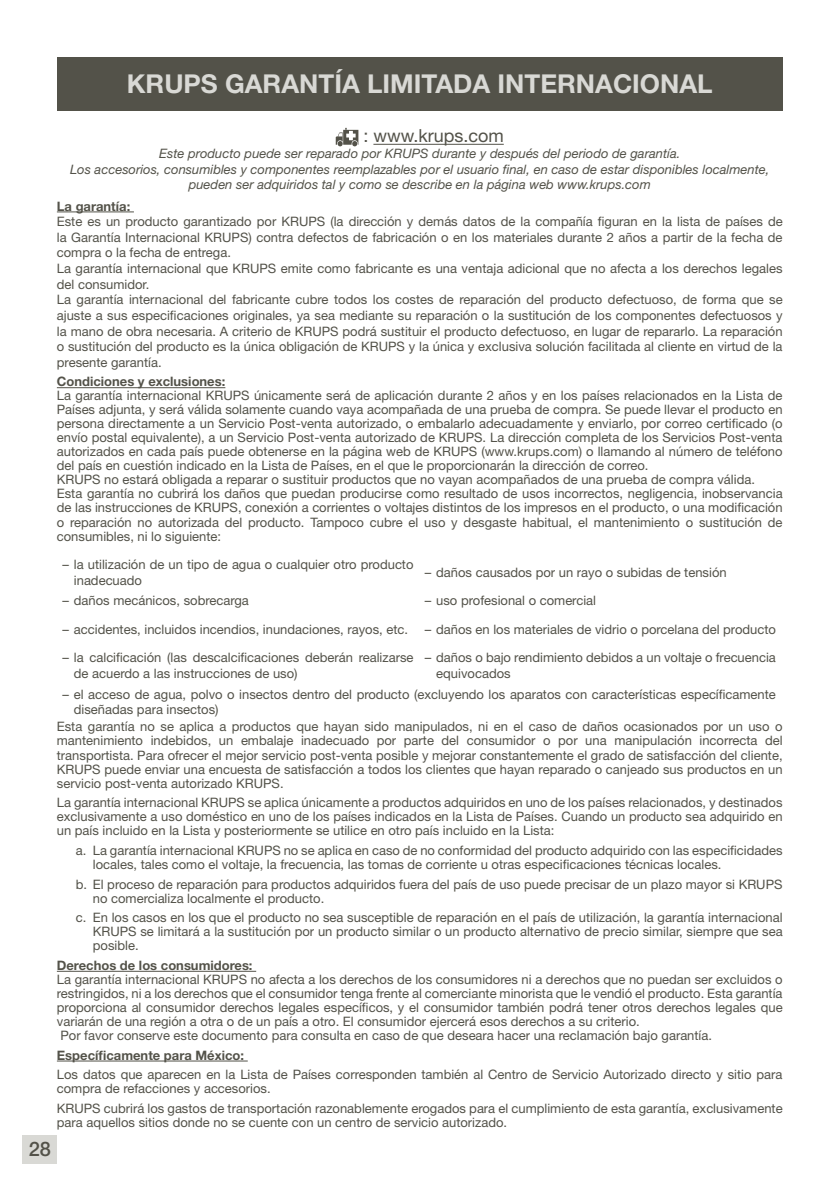
<style>
.page{position:relative;width:838px;height:1190px;background:#fff}
.page>*{position:absolute;margin:0;border:0;box-sizing:border-box;transform-origin:0 0}
.t1{font:700 26px "Helvetica Neue LT Std";color:#d9d9d5}
.t2{font:500 20px "Helvetica Neue LT Std";color:#535249}
.t3{font:18px "Helvetica Neue LT Std";color:#535249}
.t4{font:13px/14px "Helvetica Neue LT Std";color:#535249}
.t5{font:italic 13px/15.6px "Helvetica Neue LT Std";color:#535249;text-align:center}
.t6{font:700 13px "Helvetica Neue LT Std";color:#535249}
</style>
<div class="page">
<div style="left:23px;top:1134px;width:34px;height:28px;background:#d9d9d5"></div>
<div style="left:57px;top:57px;width:726px;height:54px;background:#535249"></div>
<hr style="left:373px;top:144px;width:131px;height:1px;background:#535249">
<hr style="left:57px;top:211px;width:77px;height:1px;background:#535249">
<hr style="left:57px;top:387px;width:168px;height:1px;background:#535249">
<hr style="left:57px;top:970px;width:199px;height:1px;background:#535249">
<hr style="left:57px;top:1060px;width:191px;height:1px;background:#535249">
<svg style="left:336px;top:128px;width:22px;height:18px"></svg>
<h1 class="t1" style="left:127px;top:68px;width:587px">KRUPS GARANTÍA LIMITADA INTERNACIONAL</h1>
<h3 class="t3" style="left:363px;top:125px;width:142px">: www.krups.com</h3>
<p class="t5" style="left:70px;top:145px;width:701px">Este producto puede ser reparado por KRUPS durante y después del periodo de garantía.<br>Los accesorios, consumibles y componentes reemplazables por el usuario final, en caso de estar disponibles localmente, pueden ser adquiridos tal y como se describe en la página web www.krups.com</p>
<p class="t6" style="left:57px;top:198px;width:75px">La garantía:</p>
<p class="t4" style="left:57px;top:213px;width:727px;line-height:15.6px">Este es un producto garantizado por KRUPS (la dirección y demás datos de la compañía figuran en la lista de países de la Garantía Internacional KRUPS) contra defectos de fabricación o en los materiales durante 2 años a partir de la fecha de compra o la fecha de entrega.<br>La garantía internacional que KRUPS emite como fabricante es una ventaja adicional que no afecta a los derechos legales del consumidor.<br>La garantía internacional del fabricante cubre todos los costes de reparación del producto defectuoso, de forma que se ajuste a sus especificaciones originales, ya sea mediante su reparación o la sustitución de los componentes defectuosos y la mano de obra necesaria. A criterio de KRUPS podrá sustituir el producto defectuoso, en lugar de repararlo. La reparación o sustitución del producto es la única obligación de KRUPS y la única y exclusiva solución facilitada al cliente en virtud de la presente garantía.</p>
<p class="t6" style="left:57px;top:373px;width:170px">Condiciones y exclusiones:</p>
<p class="t4" style="left:57px;top:388px;width:727px">La garantía internacional KRUPS únicamente será de aplicación durante 2 años y en los países relacionados en la Lista de Países adjunta, y será válida solamente cuando vaya acompañada de una prueba de compra. Se puede llevar el producto en persona directamente a un Servicio Post-venta autorizado, o embalarlo adecuadamente y enviarlo, por correo certificado (o envío postal equivalente), a un Servicio Post-venta autorizado de KRUPS. La dirección completa de los Servicios Post-venta autorizados en cada país puede obtenerse en la página web de KRUPS (www.krups.com) o llamando al número de teléfono del país en cuestión indicado en la Lista de Países, en el que le proporcionarán la dirección de correo.<br>KRUPS no estará obligada a reparar o sustituir productos que no vayan acompañados de una prueba de compra válida.<br>Esta garantía no cubrirá los daños que puedan producirse como resultado de usos incorrectos, negligencia, inobservancia de las instrucciones de KRUPS, conexión a corrientes o voltajes distintos de los impresos en el producto, o una modificación o reparación no autorizada del producto. Tampoco cubre el uso y desgaste habitual, el mantenimiento o sustitución de consumibles, ni lo siguiente:</p>
<p class="t4" style="left:74px;top:556px;width:341px;line-height:15.6px;text-indent:-11px">– la utilización de un tipo de agua o cualquier otro producto inadecuado</p>
<p class="t4" style="left:425px;top:565px;width:303px">– daños causados por un rayo o subidas de tensión</p>
<p class="t4" style="left:63px;top:593px;width:188px">– daños mecánicos, sobrecarga</p>
<p class="t4" style="left:425px;top:593px;width:173px">– uso profesional o comercial</p>
<p class="t4" style="left:63px;top:622px;width:347px">– accidentes, incluidos incendios, inundaciones, rayos, etc.</p>
<p class="t4" style="left:425px;top:622px;width:353px">– daños en los materiales de vidrio o porcelana del producto</p>
<p class="t4" style="left:74px;top:649px;width:341px;line-height:15.6px;text-indent:-11px">– la calcificación (las descalcificaciones deberán realizarse de acuerdo a las instrucciones de uso)</p>
<p class="t4" style="left:436px;top:649px;width:341px;line-height:15.6px;text-indent:-11px">– daños o bajo rendimiento debidos a un voltaje o frecuencia equivocados</p>
<p class="t4" style="left:74px;top:685px;width:703px;line-height:15.6px;text-indent:-11px">– el acceso de agua, polvo o insectos dentro del producto (excluyendo los aparatos con características específicamente diseñadas para insectos)</p>
<p class="t4" style="left:57px;top:719px;width:727px;text-align:justify">Esta garantía no se aplica a productos que hayan sido manipulados, ni en el caso de daños ocasionados por un uso o mantenimiento indebidos, un embalaje inadecuado por parte del consumidor o por una manipulación incorrecta del transportista. Para ofrecer el mejor servicio post-venta posible y mejorar constantemente el grado de satisfacción del cliente, KRUPS puede enviar una encuesta de satisfacción a todos los clientes que hayan reparado o canjeado sus productos en un servicio post-venta autorizado KRUPS.</p>
<p class="t4" style="left:57px;top:795px;width:727px;text-align:justify">La garantía internacional KRUPS se aplica únicamente a productos adquiridos en uno de los países relacionados, y destinados exclusivamente a uso doméstico en uno de los países indicados en la Lista de Países. Cuando un producto sea adquirido en un país incluido en la Lista y posteriormente se utilice en otro país incluido en la Lista:</p>
<p class="t4" style="left:93px;top:843px;width:691px;text-indent:-17px">a. La garantía internacional KRUPS no se aplica en caso de no conformidad del producto adquirido con las especificidades locales, tales como el voltaje, la frecuencia, las tomas de corriente u otras especificaciones técnicas locales.</p>
<p class="t4" style="left:93px;top:876px;width:691px;text-indent:-17px">b. El proceso de reparación para productos adquiridos fuera del país de uso puede precisar de un plazo mayor si KRUPS no comercializa localmente el producto.</p>
<p class="t4" style="left:93px;top:910px;width:691px;text-align:justify;text-indent:-17px">c. En los casos en los que el producto no sea susceptible de reparación en el país de utilización, la garantía internacional KRUPS se limitará a la sustitución por un producto similar o un producto alternativo de precio similar, siempre que sea posible.</p>
<p class="t6" style="left:57px;top:957px;width:197px">Derechos de los consumidores:</p>
<p class="t4" style="left:57px;top:972px;width:727px">La garantía internacional KRUPS no afecta a los derechos de los consumidores ni a derechos que no puedan ser excluidos o restringidos, ni a los derechos que el consumidor tenga frente al comerciante minorista que le vendió el producto. Esta garantía proporciona al consumidor derechos legales específicos, y el consumidor también podrá tener otros derechos legales que variarán de una región a otra o de un país a otro. El consumidor ejercerá esos derechos a su criterio.<br>Por favor conserve este documento para consulta en caso de que deseara hacer una reclamación bajo garantía.</p>
<p class="t6" style="left:57px;top:1046px;width:189px">Específicamente para México:</p>
<p class="t4" style="left:57px;top:1067px;width:727px">Los datos que aparecen en la Lista de Países corresponden también al Centro de Servicio Autorizado directo y sitio para compra de refacciones y accesorios.</p>
<p class="t4" style="left:57px;top:1101px;width:727px">KRUPS cubrirá los gastos de transportación razonablemente erogados para el cumplimiento de esta garantía, exclusivamente para aquellos sitios donde no se cuente con un centro de servicio autorizado.</p>
<h2 class="t2" style="left:29px;top:1136px;width:24px">28</h2>
</div>
